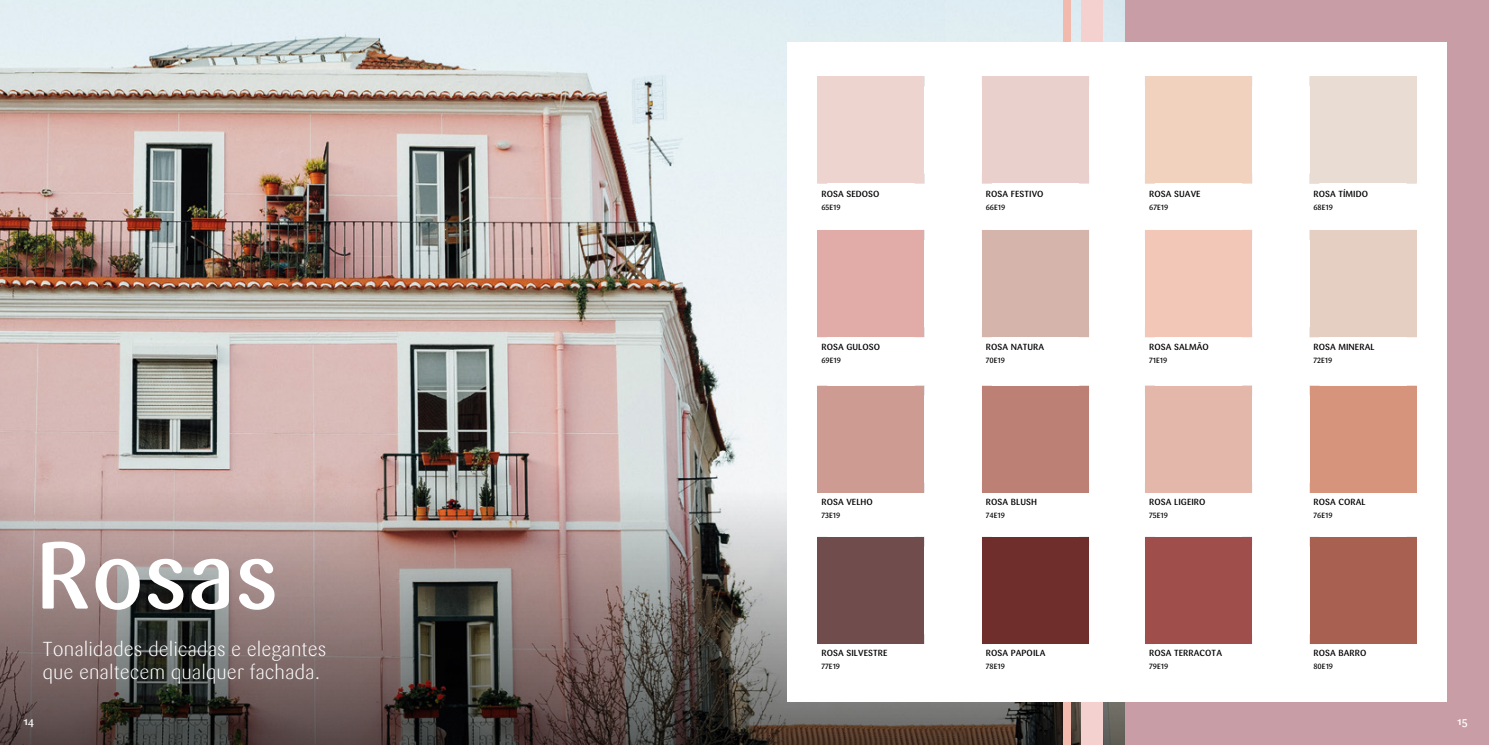
<style>
.page{position:relative;width:1489px;height:745px;background:#fff}
.page>*{position:absolute;margin:0;border:0;box-sizing:border-box;transform-origin:0 0}
.t1{font:500 93.75px "Sari Pro";color:#fff}
.t2{font:300 20px/23.8px "Sari Pro";color:#fff}
.t3{font:500 11.25px "Sari Pro";color:#fff}
.t4{font:500 8.75px "Sari Pro";letter-spacing:.01em;color:#000}
.t5{font:500 7.5px "Sari Pro";color:#000}
</style>
<div class="page">
<img style="left:0;top:0;width:1124px;height:372px">
<img style="left:0;top:372px;width:1124px;height:372px">
<div style="left:1124px;top:0;width:364px;height:744px;background:#c99da5"></div>
<div style="left:1081px;top:0;width:21px;height:744px;background:#f4d1ce"></div>
<div style="left:1063px;top:0;width:7px;height:744px;background:#f1baac"></div>
<div style="left:787px;top:43px;width:659px;height:659px;background:#fff"></div>
<div style="left:817px;top:76px;width:107px;height:107px;background:#eed4cf"></div>
<div style="left:817px;top:230px;width:107px;height:107px;background:#e1aca8"></div>
<div style="left:817px;top:385px;width:107px;height:107px;background:#ce9b93"></div>
<div style="left:817px;top:536px;width:107px;height:107px;background:#704c4d"></div>
<div style="left:982px;top:76px;width:106px;height:107px;background:#ead0cd"></div>
<div style="left:982px;top:230px;width:106px;height:107px;background:#d5b4ac"></div>
<div style="left:982px;top:385px;width:106px;height:107px;background:#bc8075"></div>
<div style="left:982px;top:536px;width:106px;height:107px;background:#6f2d2c"></div>
<div style="left:1145px;top:76px;width:106px;height:107px;background:#f0d2bf"></div>
<div style="left:1145px;top:230px;width:106px;height:107px;background:#f2c7b7"></div>
<div style="left:1145px;top:385px;width:106px;height:107px;background:#e3b8ab"></div>
<div style="left:1145px;top:536px;width:106px;height:107px;background:#9f4e4c"></div>
<div style="left:1309px;top:76px;width:107px;height:107px;background:#e9ddd3"></div>
<div style="left:1309px;top:230px;width:107px;height:107px;background:#e5cfc2"></div>
<div style="left:1309px;top:385px;width:107px;height:107px;background:#d7947d"></div>
<div style="left:1309px;top:536px;width:107px;height:107px;background:#a86151"></div>
<h1 class="t1" style="left:35px;top:514px;width:245px">Rosas</h1>
<h2 class="t2" style="left:43px;top:636px;width:285px">Tonalidades delicadas e elegantes que enaltecem qualquer fachada.</h2>
<p class="t4" style="left:821px;top:188px;width:60px">ROSA SEDOSO</p>
<p class="t5" style="left:821px;top:202px;width:21px">65E19</p>
<p class="t4" style="left:985px;top:188px;width:59px">ROSA FESTIVO</p>
<p class="t5" style="left:985px;top:202px;width:21px">66E19</p>
<p class="t4" style="left:1149px;top:188px;width:53px">ROSA SUAVE</p>
<p class="t5" style="left:1149px;top:202px;width:21px">67E19</p>
<p class="t4" style="left:1313px;top:188px;width:56px">ROSA TÍMIDO</p>
<p class="t5" style="left:1313px;top:202px;width:21px">68E19</p>
<p class="t4" style="left:821px;top:341px;width:60px">ROSA GULOSO</p>
<p class="t5" style="left:821px;top:355px;width:21px">69E19</p>
<p class="t4" style="left:985px;top:341px;width:60px">ROSA NATURA</p>
<p class="t5" style="left:985px;top:355px;width:21px">70E19</p>
<p class="t4" style="left:1149px;top:341px;width:61px">ROSA SALMÃO</p>
<p class="t5" style="left:1149px;top:355px;width:20px">71E19</p>
<p class="t4" style="left:1313px;top:341px;width:63px">ROSA MINERAL</p>
<p class="t5" style="left:1313px;top:355px;width:20px">72E19</p>
<p class="t4" style="left:821px;top:496px;width:53px">ROSA VELHO</p>
<p class="t5" style="left:821px;top:510px;width:20px">73E19</p>
<p class="t4" style="left:985px;top:496px;width:53px">ROSA BLUSH</p>
<p class="t5" style="left:985px;top:510px;width:21px">74E19</p>
<p class="t4" style="left:1149px;top:496px;width:58px">ROSA LIGEIRO</p>
<p class="t5" style="left:1149px;top:510px;width:20px">75E19</p>
<p class="t4" style="left:1313px;top:496px;width:54px">ROSA CORAL</p>
<p class="t5" style="left:1313px;top:510px;width:21px">76E19</p>
<p class="t4" style="left:821px;top:647px;width:68px">ROSA SILVESTRE</p>
<p class="t5" style="left:821px;top:661px;width:20px">77E19</p>
<p class="t4" style="left:985px;top:647px;width:61px">ROSA PAPOILA</p>
<p class="t5" style="left:985px;top:661px;width:21px">78E19</p>
<p class="t4" style="left:1149px;top:647px;width:74px">ROSA TERRACOTA</p>
<p class="t5" style="left:1149px;top:661px;width:21px">79E19</p>
<p class="t4" style="left:1313px;top:647px;width:54px">ROSA BARRO</p>
<p class="t5" style="left:1313px;top:661px;width:21px">80E19</p>
<p class="t3" style="left:23px;top:713px;width:12px">14</p>
<p class="t3" style="left:1456px;top:713px;width:12px">15</p>
</div>
